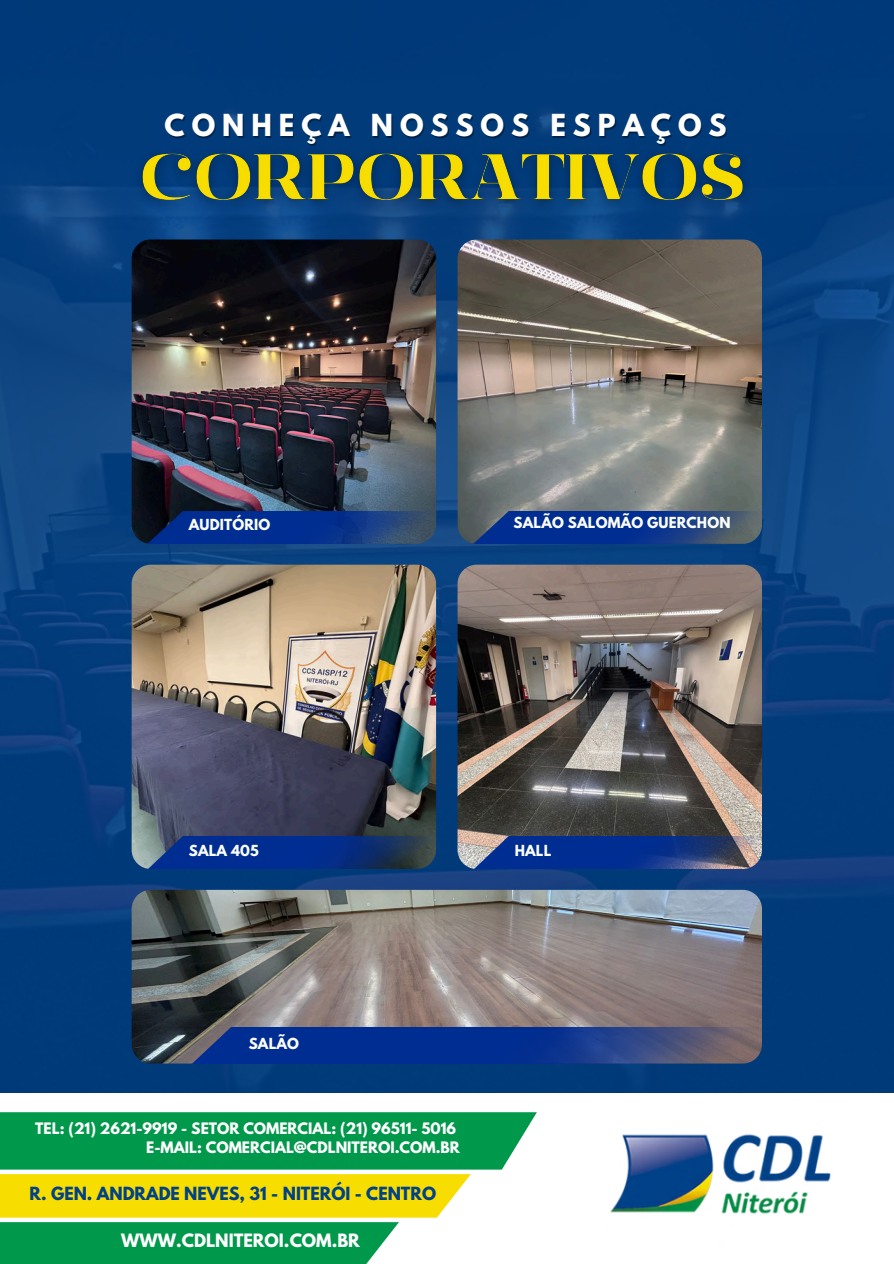
<style>
.page{position:relative;width:894px;height:1264px;background:#fff}
.page>*{position:absolute;margin:0;border:0;box-sizing:border-box;transform-origin:0 0}
.t1{font:700 26.85px "League Spartan";letter-spacing:.26em;color:#fff}
.t2{font:700 16.35px "League Spartan";color:#fff}
.t3{font:700 16.05px "League Spartan";color:#004188}
.t4{font:700 13.95px "League Spartan";color:#fff}
.t5{font:700 13.5px "League Spartan";letter-spacing:.01em;color:#fbfdfa}
</style>
<div class="page">
<img style="left:0;top:0;width:893px;height:1092px">
<img style="left:132px;top:239px;width:304px;height:305px;border-radius:19px">
<img style="left:132px;top:564px;width:304px;height:305px;border-radius:19px">
<img style="left:457px;top:564px;width:304px;height:305px;border-radius:19px">
<img style="left:132px;top:889px;width:629px;height:174px">
<img style="left:457px;top:239px;width:304px;height:305px;border-radius:19px">
<img style="left:140px;top:511px;width:296px;height:32px">
<img style="left:140px;top:836px;width:296px;height:32px">
<img style="left:465px;top:836px;width:296px;height:32px">
<img style="left:148px;top:1027px;width:613px;height:36px">
<img style="left:465px;top:511px;width:296px;height:32px">
<svg style="left:0;top:1112px;width:536px;height:105px;background:#75bc46"></svg>
<div style="left:0;top:1222px;width:399px;height:41px;background:#00984a"></div>
<img style="left:610px;top:1134px;width:221px;height:80px">
<img style="left:126px;top:115px;width:632px;height:129px">
<p class="t1" style="left:164px;top:112px;width:563px">CONHEÇA NOSSOS ESPAÇOS</p>
<p class="t5" style="left:189px;top:518px;width:83px">AUDITÓRIO</p>
<p class="t5" style="left:513px;top:516px;width:218px">SALÃO SALOMÃO GUERCHON</p>
<p class="t5" style="left:189px;top:843px;width:72px">SALA 405</p>
<p class="t5" style="left:514px;top:843px;width:38px">HALL</p>
<p class="t5" style="left:249px;top:1036px;width:52px">SALÃO</p>
<p class="t4" style="left:35px;top:1121px;width:422px">TEL: (21) 2621-9919 - SETOR COMERCIAL: (21) 96511- 5016</p>
<p class="t4" style="left:146px;top:1140px;width:315px">E-MAIL: COMERCIAL@CDLNITEROI.COM.BR</p>
<h3 class="t3" style="left:30px;top:1185px;width:408px">R. GEN. ANDRADE NEVES, 31 - NITERÓI - CENTRO</h3>
<h3 class="t2" style="left:121px;top:1231px;width:240px">WWW.CDLNITEROI.COM.BR</h3>
</div>
